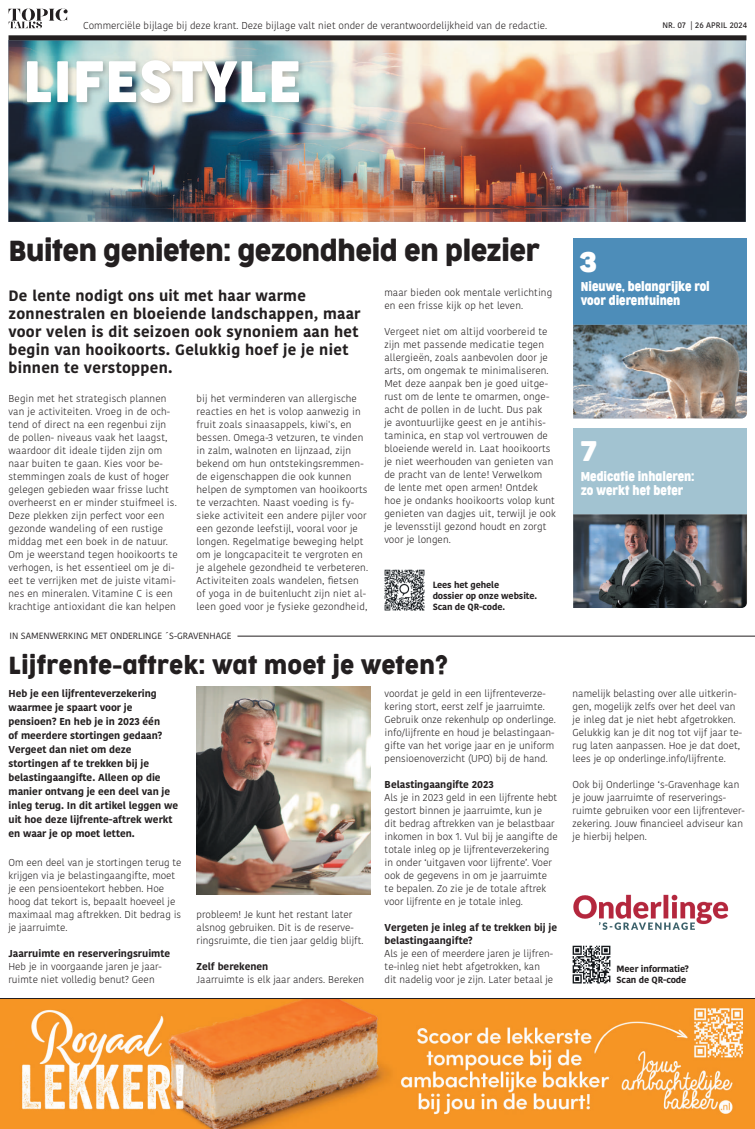
<style>
.page{position:relative;width:755px;height:1129px;background:#fff}
.page>*{position:absolute;margin:0;border:0;box-sizing:border-box;transform-origin:0 0}
.t1{font:55px "Cocogoose Narrow Trial";color:#fff}
.t2{font:28px "Panton Black Caps";color:#fff}
.t3{font:27px "Cocogoose Narrow Trial";letter-spacing:-.03em;color:#231f20}
.t4{font:23px "Cocogoose Narrow Trial";color:#231f20}
.t5{font:700 15px/18px "Kohinoor Bangla";letter-spacing:.02em;color:#231f20}
.t6{font:12px/14px "Cocogoose Condensed Trial";color:#fff}
.t7{font:300 10px/13px "Kohinoor Bangla";letter-spacing:.01em;color:#231f20}
.t8{font:700 10px/14px "Kohinoor Bangla";color:#231f20}
.t9{font:700 9px/10.8px "Kohinoor Bangla";letter-spacing:-.01em;color:#231f20}
.t10{font:9px "Kohinoor Bangla";color:#231f20}
.t11{font:500 8px "Kohinoor Bangla";letter-spacing:.01em;color:#231f20}
</style>
<div class="page">
<div style="left:572px;top:239px;width:174px;height:156px;background:#4d8db9"></div>
<img style="left:572px;top:325px;width:174px;height:93px">
<div style="left:572px;top:428px;width:174px;height:156px;background:#a2c3d1"></div>
<img style="left:572px;top:514px;width:174px;height:94px">
<img style="left:9px;top:40px;width:736px;height:182px">
<img style="left:23px;top:57px;width:283px;height:53px">
<div style="left:9px;top:35px;width:737px;height:5px;background:#231f20"></div>
<svg style="left:9px;top:9px;width:59px;height:19px"></svg>
<img style="left:384px;top:569px;width:41px;height:42px">
<img style="left:196px;top:686px;width:174px;height:208px">
<hr style="left:237px;top:635px;width:517px;height:1px;background:#231f20">
<img style="left:572px;top:945px;width:39px;height:39px">
<img style="left:1px;top:999px;width:753px;height:129px">
<hr style="left:0;top:998px;width:754px;height:1px;background:#231f20">
<img style="left:573px;top:894px;width:156px;height:36px">
<p class="t7" style="left:83px;top:19px;width:465px">Commerciële bijlage bij deze krant. Deze bijlage valt niet onder de verantwoordelijkheid van de redactie.</p>
<p class="t11" style="left:662px;top:19px;width:86px">NR. 07 | 26 APRIL 2024</p>
<h1 class="t1" style="left:23px;top:45px;width:280px">LIFESTYLE</h1>
<h3 class="t3" style="left:9px;top:233px;width:532px">Buiten genieten: gezondheid en plezier</h3>
<p class="t7" style="left:384px;top:286px;width:169px">maar bieden ook mentale verlichting en een frisse kijk op het leven.</p>
<p class="t7" style="left:384px;top:325px;width:173px">Vergeet niet om altijd voorbereid te zijn met passende medicatie tegen allergieën, zoals aanbevolen door je arts, om ongemak te minimaliseren.<br>Met deze aanpak ben je goed uitge&shy;rust om de lente te omarmen, onge&shy;acht de pollen in de lucht. Dus pak<br>je avontuurlijke geest en je antihis&shy;taminica, en stap vol vertrouwen de bloeiende wereld in. Laat hooikoorts je niet weerhouden van genieten van de pracht van de lente! Verwelkom<br>de lente met open armen! Ontdek hoe je ondanks hooikoorts volop kunt genieten van dagjes uit, terwijl je ook je levensstijl gezond houdt en zorgt voor je longen.</p>
<p class="t9" style="left:432px;top:579px;width:106px">Lees het gehele<br>dossier op onze website.<br>Scan de QR-code.</p>
<h3 class="t5" style="left:9px;top:286px;width:353px">De lente nodigt ons uit met haar warme zonnestralen en bloeiende landschappen, maar voor velen is dit seizoen ook synoniem aan het begin van hooikoorts. Gelukkig hoef je je niet binnen te verstoppen.</h3>
<p class="t7" style="left:9px;top:391px;width:171px">Begin met het strategisch plannen van je activiteiten. Vroeg in de och&shy;tend of direct na een regenbui zijn de pollen- niveaus vaak het laagst, waardoor dit ideale tijden zijn om naar buiten te gaan. Kies voor be&shy;stemmingen zoals de kust of hoger gelegen gebieden waar frisse lucht overheerst en er minder stuifmeel is.<br>Deze plekken zijn perfect voor een gezonde wandeling of een rustige middag met een boek in de natuur.<br>Om je weerstand tegen hooikoorts te verhogen, is het essentieel om je di&shy;eet te verrijken met de juiste vitami&shy;nes en mineralen. Vitamine C is een krachtige antioxidant die kan helpen</p>
<p class="t7" style="left:196px;top:391px;width:173px">bij het verminderen van allergische reacties en het is volop aanwezig in fruit zoals sinaasappels, kiwi's, en bessen. Omega-3 vetzuren, te vinden in zalm, walnoten en lijnzaad, zijn bekend om hun ontstekingsremmen&shy;de eigenschappen die ook kunnen helpen de symptomen van hooikoorts te verzachten. Naast voeding is fy&shy;sieke activiteit een andere pijler voor een gezonde leefstijl, vooral voor je longen. Regelmatige beweging helpt om je longcapaciteit te vergroten en je algehele gezondheid te verbeteren.<br>Activiteiten zoals wandelen, fietsen of yoga in de buitenlucht zijn niet al&shy;leen goed voor je fysieke gezondheid,</p>
<p class="t10" style="left:9px;top:628px;width:223px">IN SAMENWERKING MET ONDERLINGE ´S-GRAVENHAGE</p>
<h3 class="t4" style="left:9px;top:649px;width:440px">Lijfrente-aftrek: wat moet je weten?</h3>
<p class="t8" style="left:9px;top:685px;width:171px">Heb je een lijfrenteverzekering waarmee je spaart voor je pensioen? En heb je in 2023 één<br>of meerdere stortingen gedaan?<br>Vergeet dan niet om deze stortingen af te trekken bij je belastingaangifte. Alleen op die manier ontvang je een deel van je inleg terug. In dit artikel leggen we uit hoe deze lijfrente-aftrek werkt en waar je op moet letten.</p>
<p class="t7" style="left:9px;top:855px;width:174px">Om een deel van je stortingen terug te krijgen via je belastingaangifte, moet je een pensioentekort hebben. Hoe hoog dat tekort is, bepaalt hoeveel je maximaal mag aftrekken. Dit bedrag is je jaarruimte.</p>
<p class="t8" style="left:9px;top:945px;width:163px">Jaarruimte en reserveringsruimte</p>
<p class="t7" style="left:9px;top:959px;width:154px">Heb je in voorgaande jaren je jaar&shy;ruimte niet volledig benut? Geen</p>
<p class="t7" style="left:196px;top:907px;width:168px">probleem! Je kunt het restant later alsnog gebruiken. Dit is de reserve&shy;ringsruimte, die tien jaar geldig blijft.</p>
<p class="t8" style="left:196px;top:959px;width:73px">Zelf berekenen</p>
<p class="t7" style="left:196px;top:972px;width:169px">Jaarruimte is elk jaar anders. Bereken</p>
<p class="t7" style="left:384px;top:687px;width:173px">voordat je geld in een lijfrenteverze&shy;kering stort, eerst zelf je jaarruimte.<br>Gebruik onze rekenhulp op onderlinge. info/lijfrente en houd je belastingaan&shy;gifte van het vorige jaar en je uniform pensioenoverzicht (UPO) bij de hand.</p>
<p class="t8" style="left:384px;top:777px;width:111px">Belastingaangifte 2023</p>
<p class="t7" style="left:384px;top:791px;width:174px">Als je in 2023 geld in een lijfrente hebt gestort binnen je jaarruimte, kun je<br>dit bedrag aftrekken van je belastbaar inkomen in box 1. Vul bij je aangifte de totale inleg op je lijfrenteverzekering in onder ‘uitgaven voor lijfrente’. Voer ook de gegevens in om je jaarruimte te bepalen. Zo zie je de totale aftrek voor lijfrente en je totale inleg.</p>
<p class="t8" style="left:384px;top:920px;width:174px;line-height:13px">Vergeten je inleg af te trekken bij je belastingaangifte?</p>
<p class="t7" style="left:384px;top:947px;width:170px">Als je een of meerdere jaren je lijfren&shy;te-inleg niet hebt afgetrokken, kan dit nadelig voor je zijn. Later betaal je</p>
<h2 class="t2" style="left:579px;top:244px;width:19px">3</h2>
<p class="t6" style="left:580px;top:280px;width:130px">Nieuwe, belangrijke rol voor dierentuinen</p>
<h2 class="t2" style="left:580px;top:432px;width:17px">7</h2>
<p class="t6" style="left:580px;top:470px;width:115px">Medicatie inhaleren: zo werkt het beter</p>
<p class="t7" style="left:572px;top:686px;width:171px">namelijk belasting over alle uitkerin&shy;gen, mogelijk zelfs over het deel van je inleg dat je niet hebt afgetrokken.<br>Gelukkig kan je dit nog tot vijf jaar te&shy;rug laten aanpassen. Hoe je dat doet, lees je op onderlinge.info/lijfrente.</p>
<p class="t7" style="left:572px;top:777px;width:173px">Ook bij Onderlinge ‘s-Gravenhage kan je jouw jaarruimte of reserverings&shy;ruimte gebruiken voor een lijfrentever&shy;zekering. Jouw financieel adviseur kan je hierbij helpen.</p>
<p class="t9" style="left:616px;top:962px;width:74px">Meer informatie?<br>Scan de QR-code</p>
</div>
